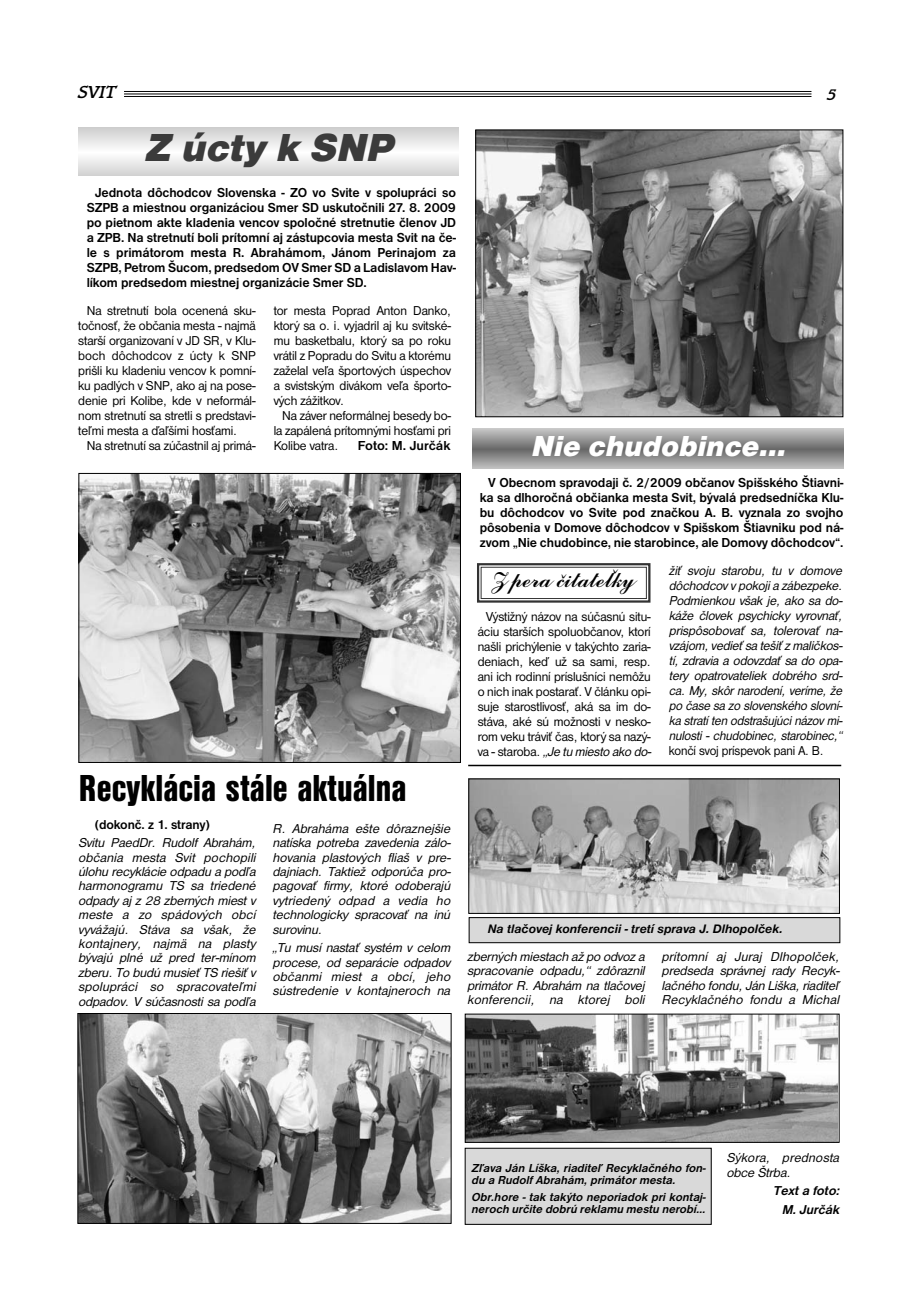
<style>
.page{position:relative;width:920px;height:1290px;background:#fff}
.page>*{position:absolute;margin:0;border:0;box-sizing:border-box;transform-origin:0 0}
.t1{font:italic 900 40.5px "Nimbus San DCE";color:#3b3b3b}
.t2{font:39px "Nimbus San DCE Bla Con";color:#000}
.t3{font:italic 900 30px "Nimbus San DCE";color:#fff}
.t4{font:24px "Commercial Script BT";letter-spacing:.005em;color:#000}
.t5{font:italic 500 18px "Bramley SCTCE";color:#000}
.t6{font:700 13.5px/15px "Nimbus San DCE";letter-spacing:-.01em;color:#000;text-align:justify}
.t7{font:italic 13.35px/14.4px "Nimbus San DCE";letter-spacing:-.005em;color:#000}
.t8{font:13.35px/15px "Nimbus San DCE";letter-spacing:-.01em;color:#000;text-align:justify}
.t9{font:italic 13.35px/14.4px "Nimbus San DCE";letter-spacing:.015em;color:#000}
.t10{font:13.35px "Nimbus San DCE";letter-spacing:-.01em;color:#000;scale:.94 1}
.t11{font:italic 700 13.35px/18.6px "Nimbus San DCE";color:#000;text-align:center}
.t12{font:700 13.35px "Nimbus San DCE";letter-spacing:-.01em;color:#000}
.t13{font:italic 700 12.75px "Nimbus San DCE";color:#000}
.t14{font:italic 700 12px/12.5px "Nimbus San DCE";color:#000}
.s1{font-style:italic}
</style>
<div class="page">
<hr style="left:124px;top:91px;width:687px;height:1px;background:#000">
<hr style="left:124px;top:93px;width:687px;height:1px;background:#000">
<hr style="left:124px;top:96px;width:687px;height:1px;background:#000">
<img style="left:471px;top:781px;width:366px;height:130px">
<img style="left:467px;top:1016px;width:370px;height:124px">
<img style="left:80px;top:1015px;width:369px;height:206px">
<div style="left:78px;top:1013px;width:373px;height:210px;border:1px solid #000"></div>
<img style="left:81px;top:475px;width:378px;height:285px">
<div style="left:79px;top:473px;width:382px;height:289px;border:1px solid #000"></div>
<img style="left:478px;top:132px;width:363px;height:283px">
<div style="left:476px;top:130px;width:367px;height:287px;border:1px solid #000"></div>
<svg style="left:78px;top:128px;width:381px;height:48px"></svg>
<svg style="left:472px;top:429px;width:371px;height:39px;background:#949494"></svg>
<div style="left:469px;top:918px;width:371px;height:25px;background:#d9d9d9"></div>
<div style="left:469px;top:917px;width:371px;height:26px;border:1px solid #000"></div>
<div style="left:465px;top:1148px;width:246px;height:76px;background:#d9d9d9"></div>
<div style="left:465px;top:1148px;width:246px;height:76px;border:1px solid #000"></div>
<div style="left:477px;top:563px;width:173px;height:40px;border:2px solid #333"></div>
<div style="left:481px;top:567px;width:166px;height:32px;border:1px solid #333"></div>
<hr style="left:468px;top:765px;width:373px;height:1px;background:#000">
<h3 class="t5" style="left:77px;top:81px;width:39px">SVIT</h3>
<h3 class="t5" style="left:827px;top:81px;width:11px">5</h3>
<h1 class="t1" style="left:144px;top:124px;width:256px">Z úcty k SNP</h1>
<p class="t6" style="left:87px;top:185px;width:371px;text-indent:9px">Jednota dôchodcov Slovenska - ZO vo Svite v spolupráci so SZPB a miestnou organizáciou Smer SD uskutočnili 27. 8. 2009 po pietnom akte kladenia vencov spoločné stretnutie členov JD a ZPB. Na stretnutí boli prítomní aj zástupcovia mesta Svit na če&shy;le s primátorom mesta R. Abrahámom, Jánom Perinajom za SZPB, Petrom Šucom, predsedom OV Smer SD a Ladislavom Hav&shy;líkom predsedom miestnej organizácie Smer SD.</p>
<p class="t8" style="left:78px;top:303px;width:179px;text-indent:9px">Na stretnutí bola ocenená sku&shy;točnosť, že občania mesta - najmä starší organizovaní v JD SR, v Klu&shy;boch dôchodcov z úcty k SNP prišli ku kladeniu vencov k pomní&shy;ku padlých v SNP, ako aj na pose&shy;denie pri Kolibe, kde v neformál&shy;nom stretnutí sa stretli s predstavi&shy;teľmi mesta a ďaľšími hosťami.</p>
<p class="t8" style="left:87px;top:438px;width:170px">Na stretnutí sa zúčastnil aj primá-</p>
<p class="t8" style="left:274px;top:303px;width:179px">tor mesta Poprad Anton Danko, ktorý sa o. i. vyjadril aj ku svitské&shy;mu basketbalu, ktorý sa po roku vrátil z Popradu do Svitu a ktorému zaželal veľa športových úspechov a svistským divákom veľa športo&shy;vých zážitkov.</p>
<p class="t8" style="left:274px;top:408px;width:179px;text-indent:9px">Na záver neformálnej besedy bo&shy;la zapálená prítomnými hosťami pri Kolibe vatra.</p>
<p class="t6" style="left:358px;top:438px;width:94px">Foto: M. Jurčák</p>
<h2 class="t2" style="left:79px;top:765px;width:329px">Recyklácia stále aktuálna</h2>
<h3 class="t3" style="left:531px;top:428px;width:260px">Nie chudobince...</h3>
<p class="t6" style="left:480px;top:474px;width:365px;text-indent:9px">V Obecnom spravodaji č. 2/2009 občanov Spišského Štiavni&shy;ka sa dlhoročná občianka mesta Svit, bývalá predsedníčka Klu&shy;bu dôchodcov vo Svite pod značkou A. B. vyznala zo svojho pôsobenia v Domove dôchodcov v Spišskom Štiavniku pod ná&shy;zvom „Nie chudobince, nie starobince, ale Domovy dôchodcov“.</p>
<h3 class="t4" style="left:494px;top:572px;width:142px">Z pera ˇcitatelˇky</h3>
<p class="t8" style="left:478px;top:608px;width:176px;text-align:center">Výstižný názov na súčasnú situ&shy;áciu starších spoluobčanov, ktorí našli prichýlenie v takýchto zaria&shy;deniach, keď už sa sami, resp. ani ich rodinní príslušníci nemôžu o nich inak postarať. V článku opi&shy;suje starostlivosť, aká sa im do&shy;stáva, aké sú možnosti v nesko&shy;rom veku tráviť čas, ktorý sa nazý&shy;va - staroba. <span class="s1">„Jetumiestoakodo-</span></p>
<p class="t7" style="left:669px;top:563px;width:176px;line-height:15px;text-align:justify">žiť svoju starobu, tu v domove dôchodcov v pokoji a zábezpeke.<br>Podmienkou však je, ako sa do&shy;káže človek psychicky vyrovnať, prispôsobovať sa, tolerovať na&shy;vzájom, vedieť sa tešiť z maličkos&shy;tí, zdravia a odovzdať sa do opa&shy;tery opatrovateliek dobrého srd&shy;ca. My, skôr narodení, veríme, že po čase sa zo slovenského slovní&shy;ka stratí ten odstrašujúci názov mi&shy;nulosti - chudobinec, starobinec,“</p>
<p class="t10" style="left:669px;top:742px;width:166px">končí svoj príspevok pani A. B.</p>
<p class="t12" style="left:95px;top:817px;width:117px">(dokonč. z 1. strany)</p>
<p class="t9" style="left:78px;top:835px;width:181px">Svitu PaedDr. Rudolf Abrahám, občania mesta Svit pochopili úlohu recyklácie odpadu a podľa harmonogramu TS sa triedené odpady aj z 28 zberných miest v meste a zo spádových obcí vyvážajú. Stáva sa však, že kontajnery, najmä na plasty bývajú plné už pred ter-mínom zberu. To budú musieť TS riešiť v spolupráci so spracovateľmi odpadov. V súčasnosti sa podľa</p>
<p class="t7" style="left:273px;top:821px;width:181px;text-align:justify">R. Abraháma ešte dôraznejšie natíska potreba zavedenia zálo&shy;hovania plastových fliaš v pre&shy;dajniach. Taktiež odporúča pro&shy;pagovať firmy, ktoré odoberajú vytriedený odpad a vedia ho technologicky spracovať na inú surovinu.</p>
<p class="t7" style="left:273px;top:940px;width:181px">„Tu musí nastať systém v celom procese, od separácie odpadov občanmi miest a obcí, jeho sústredenie v kontajneroch na</p>
<p class="t7" style="left:467px;top:949px;width:181px">zberných miestach až po odvoz a spracovanie odpadu,“ zdôraznil primátor R. Abrahám na tlačovej konferencii, na ktorej boli</p>
<p class="t7" style="left:662px;top:949px;width:181px">prítomní aj Juraj Dlhopolček, predseda správnej rady Recyk&shy;lačného fondu, Ján Liška, riaditeľ<br>Recyklačného fondu a Michal</p>
<p class="t13" style="left:488px;top:921px;width:296px">Na tlačovej konferencii - tretí sprava J. Dlhopolček.</p>
<p class="t14" style="left:471px;top:1161px;width:237px">Zľava Ján Líška, riaditeľ Recyklačného fon&shy;du a Rudolf Abrahám, primátor mesta.</p>
<p class="t14" style="left:471px;top:1190px;width:237px">Obr.hore - tak takýto neporiadok pri kontaj&shy;neroch určite dobrú reklamu mestu nerobí...</p>
<p class="t7" style="left:726px;top:1150px;width:116px">Sýkora, prednosta obce Štrba.</p>
<p class="t11" style="left:773px;top:1181px;width:70px">Text a foto:<br>M. Jurčák</p>
</div>
